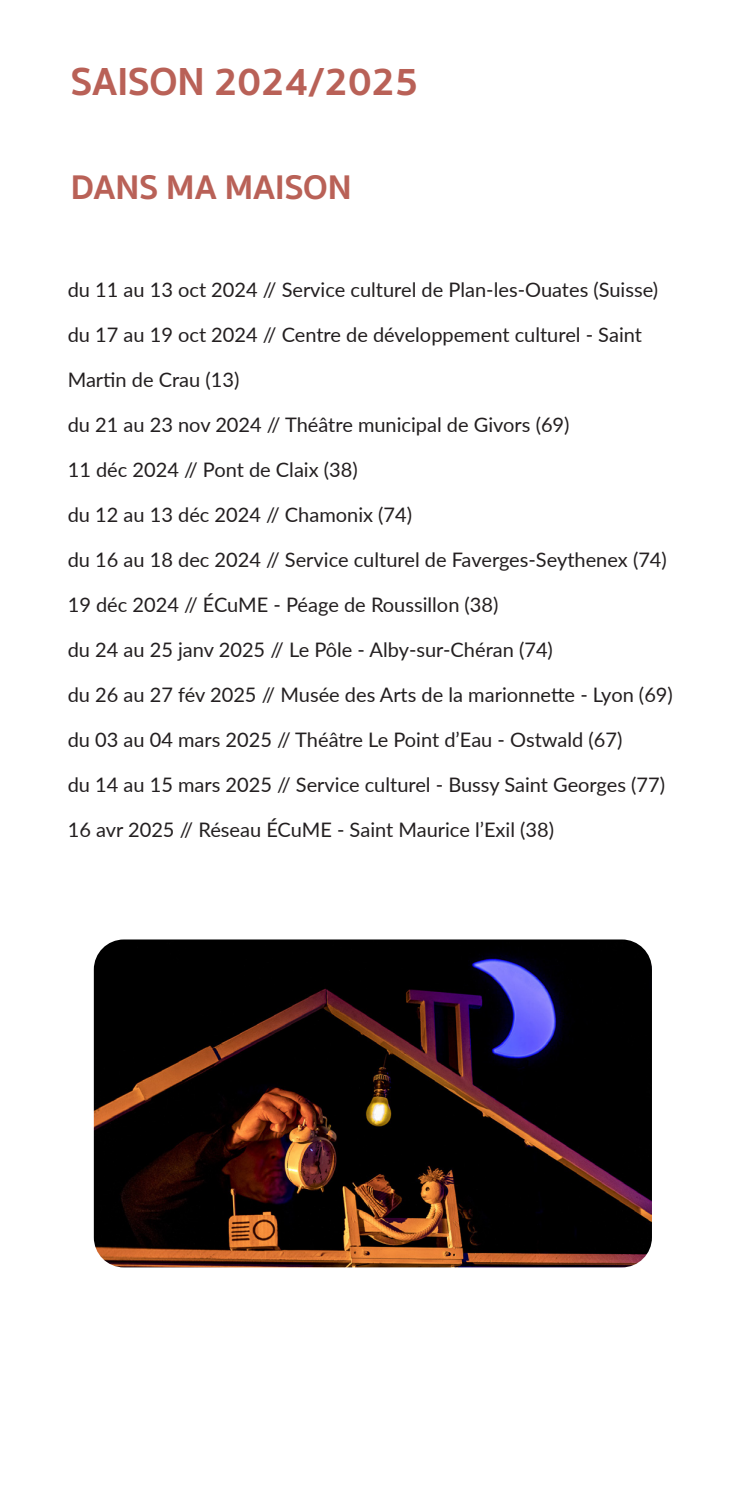
<style>
.page{position:relative;width:749px;height:1489px;background:#fff}
.page>*{position:absolute;margin:0;border:0;box-sizing:border-box;transform-origin:0 0}
.chapeau{font:700 40px "Sukhumvit Set";color:#b96157}
.chapeau-2{font:700 35px "Sukhumvit Set";color:#b96157}
.distrib{font:20px "Lato";color:#231f20}
</style>
<div class="page">
<img style="left:94px;top:939px;width:557px;height:328px">
<p class="chapeau" style="left:71px;top:50px;width:349px">SAISON 2024/2025</p>
<p class="chapeau-2" style="left:71px;top:160px;width:282px">DANS MA MAISON</p>
<p class="distrib" style="left:68px;top:275px;width:591px">du 11 au 13 oct 2024 // Service culturel de Plan-les-Ouates (Suisse)</p>
<p class="distrib" style="left:68px;top:320px;width:575px">du 17 au 19 oct 2024 // Centre de développement culturel - Saint</p>
<p class="distrib" style="left:68px;top:365px;width:173px">Martin de Crau (13)</p>
<p class="distrib" style="left:68px;top:410px;width:503px">du 21 au 23 nov 2024 // Théâtre municipal de Givors (69)</p>
<p class="distrib" style="left:68px;top:455px;width:291px">11 déc 2024 // Pont de Claix (38)</p>
<p class="distrib" style="left:68px;top:500px;width:346px">du 12 au 13 déc 2024 // Chamonix (74)</p>
<p class="distrib" style="left:68px;top:545px;width:600px">du 16 au 18 dec 2024 // Service culturel de Faverges-Seythenex (74)</p>
<p class="distrib" style="left:68px;top:590px;width:432px">19 déc 2024 // ÉCuME - Péage de Roussillon (38)</p>
<p class="distrib" style="left:68px;top:635px;width:486px">du 24 au 25 janv 2025 // Le Pôle - Alby-sur-Chéran (74)</p>
<p class="distrib" style="left:68px;top:680px;width:606px">du 26 au 27 fév 2025 // Musée des Arts de la marionnette - Lyon (69)</p>
<p class="distrib" style="left:68px;top:725px;width:556px">du 03 au 04 mars 2025 // Théâtre Le Point d’Eau - Ostwald (67)</p>
<p class="distrib" style="left:68px;top:770px;width:598px">du 14 au 15 mars 2025 // Service culturel - Bussy Saint Georges (77)</p>
<p class="distrib" style="left:68px;top:815px;width:487px">16 avr 2025 // Réseau ÉCuME - Saint Maurice l’Exil (38)</p>
</div>
